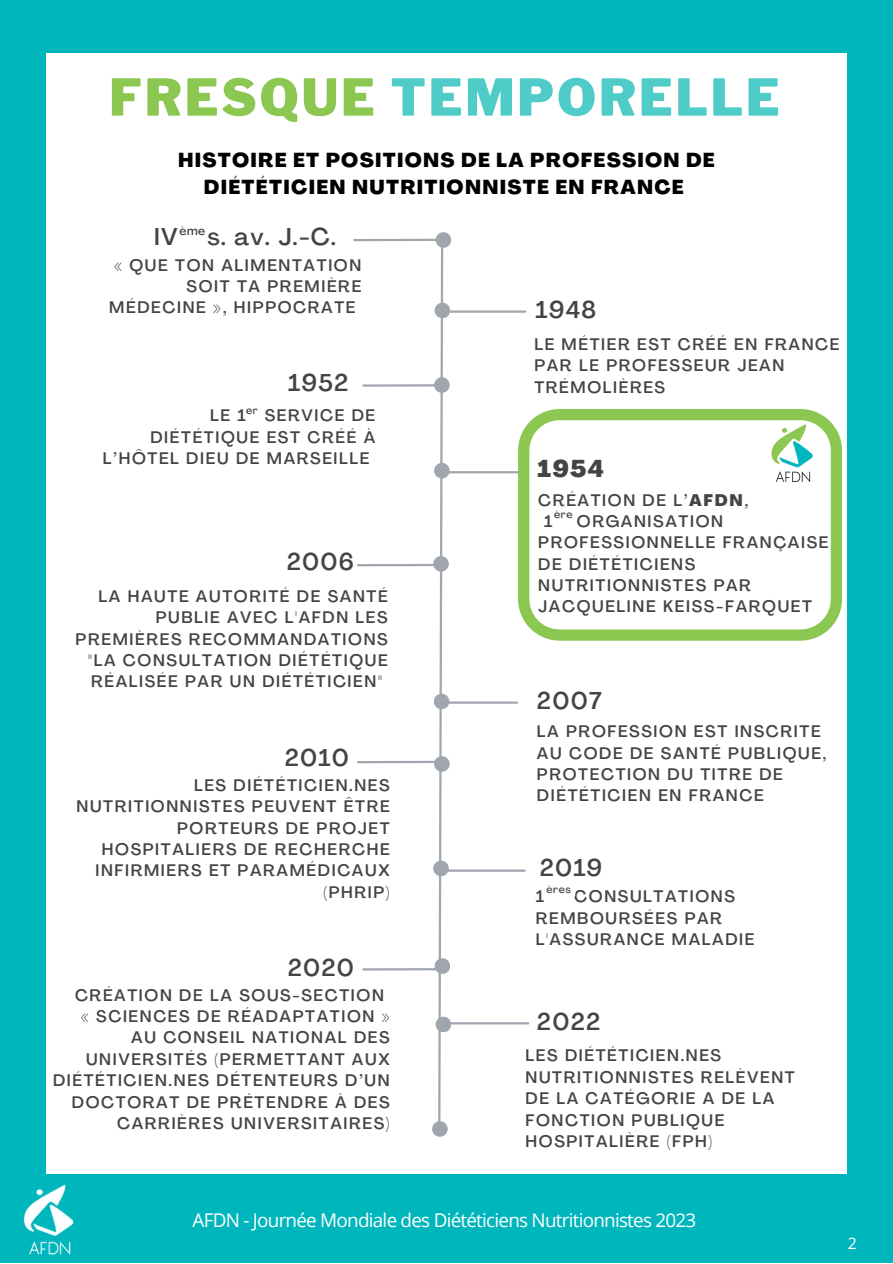
<style>
.page{position:relative;width:893px;height:1264px;background:#fff}
.page>*{position:absolute;margin:0;border:0;box-sizing:border-box;transform-origin:0 0}
.t1{font:900 50.4px "Libre Franklin";letter-spacing:.055em;color:#4fcbc8}
.t2{font:500 24px "Agrandir";letter-spacing:.05em;color:#444}
.t3{font:800 24px "Agrandir";color:#444}
.t4{font:800 19.8px/27px "Agrandir";letter-spacing:.065em;color:#000;text-align:center}
.t5{font:18.9px "Open Sans";letter-spacing:-.04em;color:#fff}
.t6{font:500 16.5px/21.3px "Agrandir";letter-spacing:.1em;color:#444}
.t7{font:15.9px "Open Sans";color:#fff}
.t8{font:500 12px "Agrandir";color:#444}
.t9{font:500 10.5px "Agrandir";letter-spacing:.05em;color:#444}
.s1{color:#8bc751}
.s2{font-weight:800}
</style>
<div class="page">
<div style="left:0;top:0;width:892px;height:1262px;background:#00b6bd"></div>
<div style="left:46px;top:53px;width:800px;height:1120px;background:#fff"></div>
<svg style="left:437px;top:248px;width:7px;height:874px"></svg>
<div style="left:434px;top:958px;width:16px;height:15px;background:#9fa6ad;border-radius:50%"></div>
<hr style="left:446px;top:1022px;width:82px;height:2px;background:#9fa6ad">
<hr style="left:442px;top:869px;width:82px;height:2px;background:#9fa6ad">
<div style="left:433px;top:860px;width:16px;height:16px;background:#9fa6ad;border-radius:50%"></div>
<div style="left:434px;top:756px;width:15px;height:15px;background:#9fa6ad;border-radius:50%"></div>
<hr style="left:363px;top:968px;width:84px;height:2px;background:#9fa6ad">
<hr style="left:435px;top:701px;width:82px;height:2px;background:#9fa6ad">
<div style="left:433px;top:693px;width:16px;height:16px;background:#9fa6ad;border-radius:50%"></div>
<hr style="left:443px;top:471px;width:82px;height:2px;background:#9fa6ad">
<div style="left:434px;top:463px;width:15px;height:15px;background:#9fa6ad;border-radius:50%"></div>
<hr style="left:358px;top:564px;width:84px;height:2px;background:#9fa6ad">
<div style="left:433px;top:556px;width:16px;height:15px;background:#9fa6ad;border-radius:50%"></div>
<div style="left:434px;top:377px;width:15px;height:16px;background:#9fa6ad;border-radius:50%"></div>
<div style="left:435px;top:1016px;width:16px;height:16px;background:#9fa6ad;border-radius:50%"></div>
<div style="left:432px;top:1121px;width:15px;height:15px;background:#9fa6ad;border-radius:50%"></div>
<hr style="left:443px;top:310px;width:82px;height:3px;background:#9fa6ad">
<div style="left:434px;top:303px;width:16px;height:15px;background:#9fa6ad;border-radius:50%"></div>
<hr style="left:363px;top:384px;width:84px;height:3px;background:#9fa6ad">
<hr style="left:354px;top:239px;width:84px;height:2px;background:#9fa6ad">
<div style="left:435px;top:232px;width:16px;height:16px;background:#9fa6ad;border-radius:50%"></div>
<hr style="left:358px;top:760px;width:84px;height:3px;background:#9fa6ad">
<svg style="left:518px;top:409px;width:323px;height:231px"></svg>
<img style="left:23px;top:1184px;width:51px;height:71px">
<img style="left:759px;top:423px;width:65px;height:60px">
<h1 class="t1" style="left:109px;top:67px;width:672px"><span class="s1">FRESQUE</span> TEMPORELLE</h1>
<p class="t4" style="left:178px;top:148px;width:538px">HISTOIRE ET POSITIONS DE LA PROFESSION DE<br>DIÉTÉTICIEN NUTRITIONNISTE EN FRANCE</p>
<p class="t8" style="left:179px;top:226px;width:27px">ème</p>
<h2 class="t2" style="left:154px;top:227px;width:183px">IV s. av. J.-C.</h2>
<p class="t6" style="left:114px;top:256px;width:248px">« QUE TON ALIMENTATION</p>
<p class="t6" style="left:186px;top:277px;width:176px">SOIT TA PREMIÈRE</p>
<p class="t6" style="left:109px;top:298px;width:248px">MÉDECINE », HIPPOCRATE</p>
<h2 class="t2" style="left:288px;top:372px;width:61px">1952</h2>
<p class="t9" style="left:246px;top:406px;width:13px">er</p>
<p class="t6" style="left:210px;top:406px;width:166px">LE 1 SERVICE DE</p>
<p class="t6" style="left:150px;top:428px;width:226px">DIÉTÉTIQUE EST CRÉÉ À</p>
<p class="t6" style="left:103px;top:449px;width:268px">L’HÔTEL DIEU DE MARSEILLE</p>
<h2 class="t2" style="left:287px;top:552px;width:69px">2006</h2>
<p class="t6" style="left:99px;top:587px;width:290px">LA HAUTE AUTORITÉ DE SANTÉ</p>
<p class="t6" style="left:156px;top:608px;width:233px">PUBLIE AVEC L'AFDN LES</p>
<p class="t6" style="left:76px;top:630px;width:313px">PREMIÈRES RECOMMANDATIONS</p>
<p class="t6" style="left:88px;top:651px;width:301px">"LA CONSULTATION DIÉTÉTIQUE</p>
<p class="t6" style="left:91px;top:672px;width:292px">RÉALISÉE PAR UN DIÉTÉTICIEN"</p>
<h2 class="t2" style="left:285px;top:747px;width:65px">2010</h2>
<p class="t6" style="left:77px;top:776px;width:314px;text-align:right">LES DIÉTÉTICIEN.NES<br>NUTRITIONNISTES PEUVENT ÊTRE<br>PORTEURS DE PROJET<br>HOSPITALIERS DE RECHERCHE<br>INFIRMIERS ET PARAMÉDICAUX (PHRIP)</p>
<h2 class="t2" style="left:288px;top:957px;width:68px">2020</h2>
<p class="t6" style="left:75px;top:985px;width:310px">CRÉATION DE LA SOUS-SECTION</p>
<p class="t6" style="left:81px;top:1007px;width:310px">« SCIENCES DE RÉADAPTATION »</p>
<p class="t6" style="left:131px;top:1028px;width:260px">AU CONSEIL NATIONAL DES</p>
<p class="t6" style="left:86px;top:1049px;width:305px">UNIVERSITÉS (PERMETTANT AUX</p>
<p class="t6" style="left:53px;top:1071px;width:338px">DIÉTÉTICIEN.NES DÉTENTEURS D’UN</p>
<p class="t6" style="left:72px;top:1092px;width:319px">DOCTORAT DE PRÉTENDRE À DES</p>
<p class="t6" style="left:117px;top:1114px;width:274px">CARRIÈRES UNIVERSITAIRES)</p>
<h2 class="t2" style="left:535px;top:300px;width:62px">1948</h2>
<p class="t6" style="left:534px;top:335px;width:306px">LE MÉTIER EST CRÉÉ EN FRANCE<br>PAR LE PROFESSEUR JEAN<br>TRÉMOLIÈRES</p>
<h2 class="t3" style="left:537px;top:459px;width:68px">1954</h2>
<p class="t6" style="left:544px;top:490px;width:206px;text-indent:-6px">CRÉATION DE L’<span class="s2">AFDN</span>,<br>1</p>
<p class="t9" style="left:554px;top:510px;width:20px">ère</p>
<p class="t6" style="left:538px;top:512px;width:291px;text-indent:39px">ORGANISATION<br>PROFESSIONNELLE FRANÇAISE<br>DE DIÉTÉTICIENS<br>NUTRITIONNISTES PAR<br>JACQUELINE KEISS-FARQUET</p>
<h2 class="t2" style="left:537px;top:690px;width:66px">2007</h2>
<p class="t6" style="left:537px;top:722px;width:291px">LA PROFESSION EST INSCRITE<br>AU CODE DE SANTÉ PUBLIQUE,<br>PROTECTION DU TITRE DE<br>DIÉTÉTICIEN EN FRANCE</p>
<h2 class="t2" style="left:539px;top:857px;width:64px">2019</h2>
<p class="t9" style="left:546px;top:885px;width:26px">ères</p>
<p class="t6" style="left:535px;top:887px;width:220px;text-indent:39px">CONSULTATIONS<br>REMBOURSÉES PAR<br>L'ASSURANCE MALADIE</p>
<p class="t6" style="left:535px;top:887px;width:10px">1</p>
<h2 class="t2" style="left:537px;top:1011px;width:65px">2022</h2>
<p class="t6" style="left:525px;top:1046px;width:271px">LES DIÉTÉTICIEN.NES<br>NUTRITIONNISTES RELÈVENT<br>DE LA CATÉGORIE A DE LA<br>FONCTION PUBLIQUE<br>HOSPITALIÈRE (FPH)</p>
<p class="t5" style="left:193px;top:1207px;width:505px">AFDN - Journée Mondiale des Diététiciens Nutritionnistes 2023</p>
<p class="t7" style="left:847px;top:1231px;width:11px">2</p>
</div>
